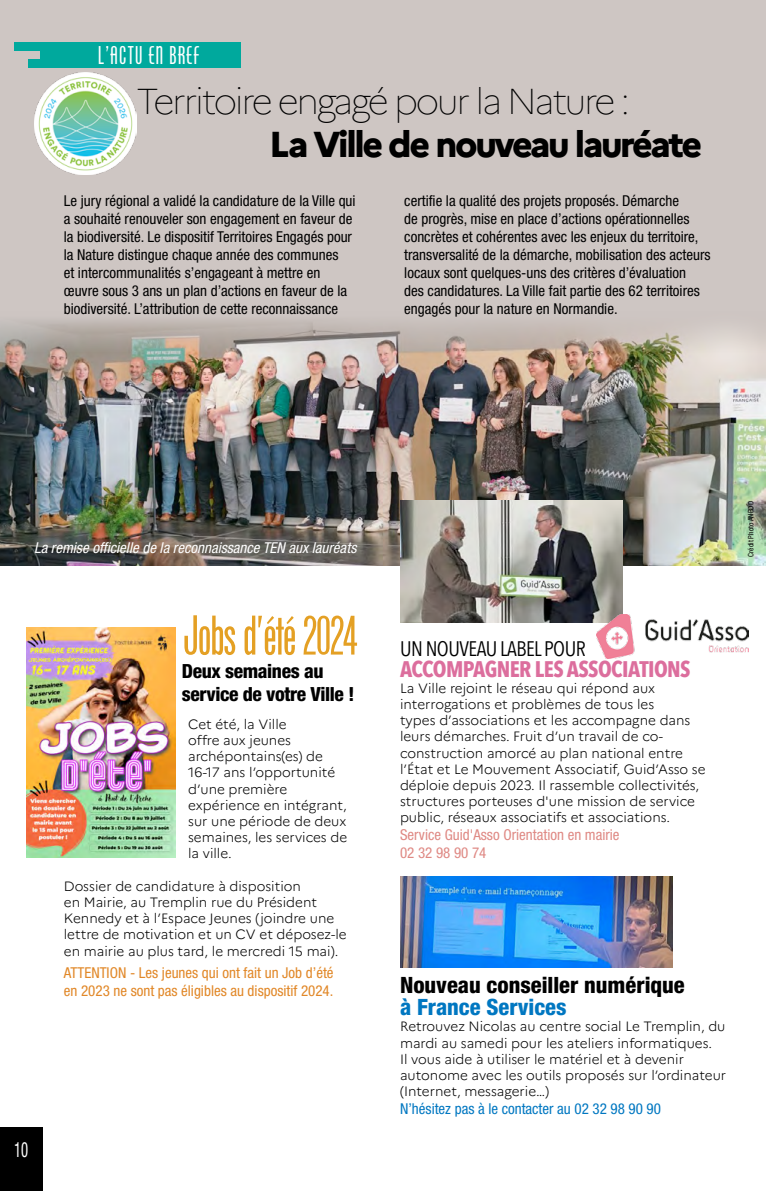
<style>
.page{position:relative;width:766px;height:1191px;background:#fff}
.page>*{position:absolute;margin:0;border:0;box-sizing:border-box;transform-origin:0 0}
.t1{font:52.5px "Cg Phenix American";letter-spacing:-.05em;color:#e4a024}
.t2{font:100 36px "Marianne";letter-spacing:-.065em;color:#000}
.t3{font:800 36px "Marianne";letter-spacing:-.065em;color:#000}
.t4{font:24px "Cg Phenix American";letter-spacing:.025em;color:#fff}
.t5{font:800 condensed 22.5px "Helvetica Neue LT Std";color:#000}
.t6{font:700 22.5px "Avenir Next Condensed";letter-spacing:-.025em;color:#dc6e9d}
.t7{font:800 condensed 22.5px "Helvetica Neue LT Std";color:#0077c1}
.t8{font:21px "Avenir Next Condensed";letter-spacing:-.025em;color:#000}
.t9{font:condensed 21px "Helvetica Neue LT Std";color:#fff;scale:.7 1}
.t10{font:800 condensed 19.5px/23.4px "Helvetica Neue LT Std";letter-spacing:-.02em;color:#000}
.t11{font:condensed 15px/18px "Helvetica Neue LT Std";color:#000}
.t12{font:condensed 15px/18px "Helvetica Neue LT Std";color:#e18727}
.t13{font:italic condensed 15px "Helvetica Neue LT Std";color:#fff}
.t14{font:condensed 15px/18px "Helvetica Neue LT Std";color:#df8984}
.t15{font:condensed 15px "Helvetica Neue LT Std";color:#0077c1}
.t16{font:300 13.5px/16.2px "Marianne";color:#000}
.t17{font:condensed 7.5px "Helvetica Neue LT Std";color:#000}
</style>
<div class="page">
<div style="left:0;top:0;width:765px;height:524px;background:#cec6c3"></div>
<img style="left:0;top:320px;width:765px;height:245px">
<img style="left:34px;top:72px;width:102px;height:103px">
<img style="left:27px;top:628px;width:148px;height:229px">
<img style="left:400px;top:876px;width:272px;height:91px">
<img style="left:400px;top:501px;width:222px;height:122px">
<img style="left:596px;top:615px;width:152px;height:43px">
<div style="left:0;top:1127px;width:43px;height:64px;background:#000"></div>
<div style="left:56px;top:43px;width:185px;height:25px;background:#00a99d"></div>
<div style="left:14px;top:43px;width:42px;height:8px;background:#00a99d"></div>
<div style="left:40px;top:51px;width:16px;height:9px;background:#00a99d"></div>
<div style="left:28px;top:60px;width:28px;height:8px;background:#00a99d"></div>
<h3 class="t4" style="left:98px;top:41px;width:103px">L’ACTU EN BREF</h3>
<h2 class="t2" style="left:136px;top:73px;width:495px">Territoire engagé pour la Nature :</h2>
<h2 class="t3" style="left:269px;top:116px;width:434px">La Ville de nouveau lauréate</h2>
<p class="t11" style="left:64px;top:192px;width:293px">Le jury régional a validé la candidature de la Ville qui a souhaité renouveler son engagement en faveur de la biodiversité. Le dispositif Territoires Engagés pour la Nature distingue chaque année des communes<br>et intercommunalités s’engageant à mettre en œuvre sous 3 ans un plan d’actions en faveur de la biodiversité. L’attribution de cette reconnaissance</p>
<p class="t11" style="left:404px;top:192px;width:308px">certifie la qualité des projets proposés. Démarche<br>de progrès, mise en place d’actions opérationnelles concrètes et cohérentes avec les enjeux du territoire, transversalité de la démarche, mobilisation des acteurs locaux sont quelques-uns des critères d’évaluation<br>des candidatures. La Ville fait partie des 62 territoires engagés pour la nature en Normandie.</p>
<p class="t13" style="left:34px;top:539px;width:324px">La remise officielle de la reconnaissance TEN aux lauréats</p>
<p class="t17" style="left:746px;top:557px;width:57px;rotate:-90deg">Crédit Photo ANBDD</p>
<h3 class="t9" style="left:14px;top:1137px;width:22px">10</h3>
<h1 class="t1" style="left:182px;top:604px;width:177px">Jobs d'été 2024</h1>
<h3 class="t10" style="left:182px;top:659px;width:174px">Deux semaines au service de votre Ville !</h3>
<h3 class="t8" style="left:400px;top:630px;width:187px">UN NOUVEAU LABEL POUR</h3>
<h3 class="t6" style="left:400px;top:655px;width:292px">ACCOMPAGNER LES ASSOCIATIONS</h3>
<p class="t16" style="left:400px;top:679px;width:307px">La Ville rejoint le réseau qui répond aux interrogations et problèmes de tous les<br>types d’associations et les accompagne dans leurs démarches. Fruit d’un travail de co&shy;construction amorcé au plan national entre l’État et Le Mouvement Associatif, Guid’Asso se déploie depuis 2023. Il rassemble collectivités, structures porteuses d'une mission de service public, réseaux associatifs et associations.</p>
<p class="t14" style="left:400px;top:826px;width:221px">Service Guid'Asso Orientation en mairie<br>02 32 98 90 74</p>
<p class="t16" style="left:188px;top:715px;width:160px">Cet été, la Ville<br>offre aux jeunes archépontains(es) de<br>16-17 ans l’opportunité d’une première expérience en intégrant, sur une période de deux semaines, les services de la ville.</p>
<p class="t16" style="left:64px;top:877px;width:284px">Dossier de candidature à disposition<br>en Mairie, au Tremplin rue du Président Kennedy et à l’Espace Jeunes (joindre une lettre de motivation et un CV et déposez-le en mairie au plus tard, le mercredi 15 mai).</p>
<p class="t12" style="left:64px;top:963px;width:271px">ATTENTION - Les jeunes qui ont fait un Job d’été en 2023 ne sont pas éligibles au dispositif 2024.</p>
<h3 class="t5" style="left:400px;top:970px;width:286px">Nouveau conseiller numérique</h3>
<h3 class="t7" style="left:400px;top:993px;width:168px">à France Services</h3>
<p class="t16" style="left:400px;top:1017px;width:327px">Retrouvez Nicolas au centre social Le Tremplin, du mardi au samedi pour les ateliers informatiques.<br>Il vous aide à utiliser le matériel et à devenir autonome avec les outils proposés sur l’ordinateur (Internet, messagerie…)</p>
<p class="t15" style="left:400px;top:1100px;width:262px">N’hésitez pas à le contacter au 02 32 98 90 90</p>
</div>
